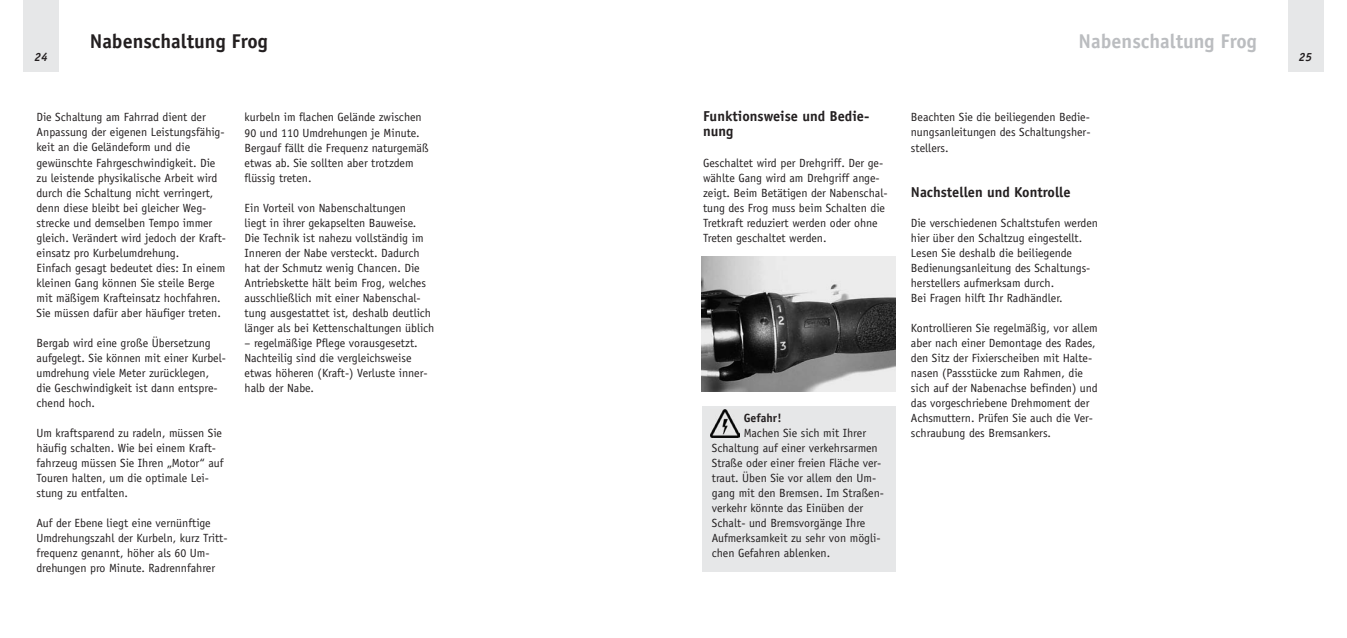
<style>
.page{position:relative;width:1347px;height:638px;background:#fff}
.page>*{position:absolute;margin:0;border:0;box-sizing:border-box;transform-origin:0 0}
.t1{font:700 20px "Officina Sans";color:#231f20}
.t2{font:700 20px "Officina Sans";color:#bbbdc0}
.t3{font:700 14.38px/15px "Officina Sans";color:#231f20}
.t4{font:11.88px/15px "Officina Sans";color:#231f20}
.t5{font:700 11.88px "Officina Sans";color:#231f20}
.t6{font:italic 700 11.88px "Officina Sans";color:#231f20}
</style>
<div class="page">
<div style="left:23px;top:0;width:35px;height:72px;background:#e6e7e8"></div>
<div style="left:701px;top:407px;width:194px;height:165px;background:#e6e7e8"></div>
<div style="left:1288px;top:0;width:35px;height:72px;background:#e6e7e8"></div>
<img style="left:701px;top:257px;width:194px;height:135px">
<img style="left:710px;top:409px;width:29px;height:28px">
<p class="t6" style="left:35px;top:52px;width:15px">24</p>
<h1 class="t1" style="left:90px;top:34px;width:180px">Nabenschaltung Frog</h1>
<p class="t4" style="left:37px;top:111px;width:191px">Die Schaltung am Fahrrad dient der Anpassung der eigenen Leistungsfähig&shy;keit an die Geländeform und die gewünschte Fahrgeschwindigkeit. Die zu leistende physikalische Arbeit wird durch die Schaltung nicht verringert, denn diese bleibt bei gleicher Weg&shy;strecke und demselben Tempo immer gleich. Verändert wird jedoch der Kraft&shy;einsatz pro Kurbelumdrehung.<br>Einfach gesagt bedeutet dies: In einem kleinen Gang können Sie steile Berge mit mäßigem Krafteinsatz hochfahren.<br>Sie müssen dafür aber häufiger treten.</p>
<p class="t4" style="left:37px;top:336px;width:191px">Bergab wird eine große Übersetzung aufgelegt. Sie können mit einer Kurbel&shy;umdrehung viele Meter zurücklegen, die Geschwindigkeit ist dann entspre&shy;chend hoch.</p>
<p class="t4" style="left:37px;top:426px;width:188px">Um kraftsparend zu radeln, müssen Sie häufig schalten. Wie bei einem Kraft&shy;fahrzeug müssen Sie Ihren „Motor“ auf Touren halten, um die optimale Lei&shy;stung zu entfalten.</p>
<p class="t4" style="left:37px;top:516px;width:192px">Auf der Ebene liegt eine vernünftige Umdrehungszahl der Kurbeln, kurz Tritt&shy;frequenz genannt, höher als 60 Um&shy;drehungen pro Minute. Radrennfahrer</p>
<p class="t4" style="left:244px;top:111px;width:186px">kurbeln im flachen Gelände zwischen<br>90 und 110 Umdrehungen je Minute.<br>Bergauf fällt die Frequenz naturgemäß etwas ab. Sie sollten aber trotzdem flüssig treten.</p>
<p class="t4" style="left:244px;top:201px;width:191px">Ein Vorteil von Nabenschaltungen<br>liegt in ihrer gekapselten Bauweise.<br>Die Technik ist nahezu vollständig im Inneren der Nabe versteckt. Dadurch hat der Schmutz wenig Chancen. Die Antriebskette hält beim Frog, welches ausschließlich mit einer Nabenschal&shy;tung ausgestattet ist, deshalb deutlich länger als bei Kettenschaltungen üblich</p>
<p class="t4" style="left:244px;top:336px;width:185px">– regelmäßige Pflege vorausgesetzt.<br>Nachteilig sind die vergleichsweise etwas höheren (Kraft-) Verluste inner&shy;halb der Nabe.</p>
<p class="t3" style="left:703px;top:110px;width:168px">Funktionsweise und Bedie&shy;nung</p>
<p class="t4" style="left:703px;top:156px;width:186px">Geschaltet wird per Drehgriff. Der ge&shy;wählte Gang wird am Drehgriff ange&shy;zeigt. Beim Betätigen der Nabenschal&shy;tung des Frog muss beim Schalten die Tretkraft reduziert werden oder ohne Treten geschaltet werden.</p>
<p class="t5" style="left:743px;top:413px;width:40px">Gefahr!</p>
<p class="t4" style="left:712px;top:426px;width:174px;text-indent:32px">Machen Sie sich mit Ihrer<br>Schaltung auf einer verkehrsarmen<br>Straße oder einer freien Fläche ver&shy;traut. Üben Sie vor allem den Um&shy;gang mit den Bremsen. Im Straßen&shy;verkehr könnte das Einüben der<br>Schalt- und Bremsvorgänge Ihre<br>Aufmerksamkeit zu sehr von mögli&shy;chen Gefahren ablenken.</p>
<h1 class="t2" style="left:1078px;top:34px;width:180px">Nabenschaltung Frog</h1>
<p class="t4" style="left:911px;top:111px;width:181px;text-align:justify">Beachten Sie die beiliegenden Bedie&shy;nungsanleitungen des Schaltungsher&shy;stellers.</p>
<p class="t3" style="left:911px;top:185px;width:161px">Nachstellen und Kontrolle</p>
<p class="t4" style="left:911px;top:216px;width:188px">Die verschiedenen Schaltstufen werden hier über den Schaltzug eingestellt.<br>Lesen Sie deshalb die beiliegende Bedienungsanleitung des Schaltungs&shy;herstellers aufmerksam durch.<br>Bei Fragen hilft Ihr Radhändler.</p>
<p class="t4" style="left:911px;top:321px;width:188px">Kontrollieren Sie regelmäßig, vor allem aber nach einer Demontage des Rades, den Sitz der Fixierscheiben mit Halte&shy;nasen (Passstücke zum Rahmen, die sich auf der Nabenachse befinden) und das vorgeschriebene Drehmoment der Achsmuttern. Prüfen Sie auch die Ver&shy;schraubung des Bremsankers.</p>
<p class="t6" style="left:1298px;top:52px;width:15px">25</p>
</div>
